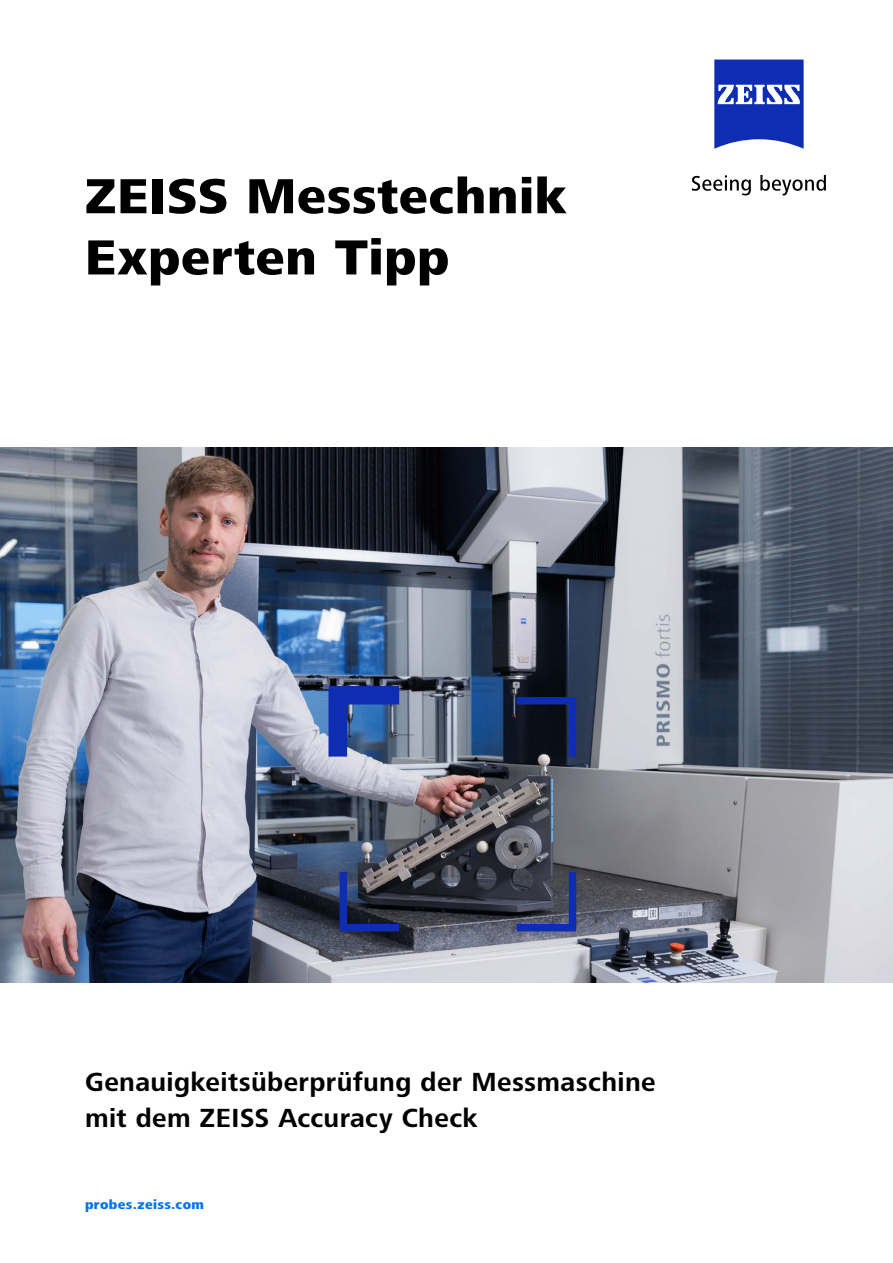
<style>
.page{position:relative;width:893px;height:1263px;background:#fff}
.page>*{position:absolute;margin:0;border:0;box-sizing:border-box;transform-origin:0 0}
.t1{font:800 51px/61.2px "ZEISS Frutiger Next W1 G";letter-spacing:.015em;color:#000}
.t2{font:700 27px/36px "ZEISS Frutiger Next W1 G";letter-spacing:.015em;color:#000}
.t3{font:800 13.5px "ZEISS Frutiger Next W1 G";letter-spacing:.03em;color:#0072ef}
</style>
<div class="page">
<img style="left:0;top:448px;width:893px;height:534px">
<svg style="left:328px;top:686px;width:71px;height:70px;background:#2c4ea3"></svg>
<svg style="left:340px;top:872px;width:59px;height:59px;background:#2c3459"></svg>
<svg style="left:517px;top:697px;width:59px;height:59px;background:#0d183f"></svg>
<svg style="left:517px;top:872px;width:59px;height:59px;background:#394269"></svg>
<svg style="left:714px;top:60px;width:90px;height:89px"></svg>
<svg style="left:692px;top:175px;width:59px;height:20px"></svg>
<svg style="left:760px;top:175px;width:66px;height:20px"></svg>
<h1 class="t1" style="left:85px;top:163px;width:483px">ZEISS Messtechnik<br>Experten Tipp</h1>
<p class="t2" style="left:85px;top:1063px;width:572px">Genauigkeitsüberprüfung der Messmaschine mit dem ZEISS Accuracy Check</p>
<p class="t3" style="left:85px;top:1195px;width:120px">probes.zeiss.com</p>
</div>
